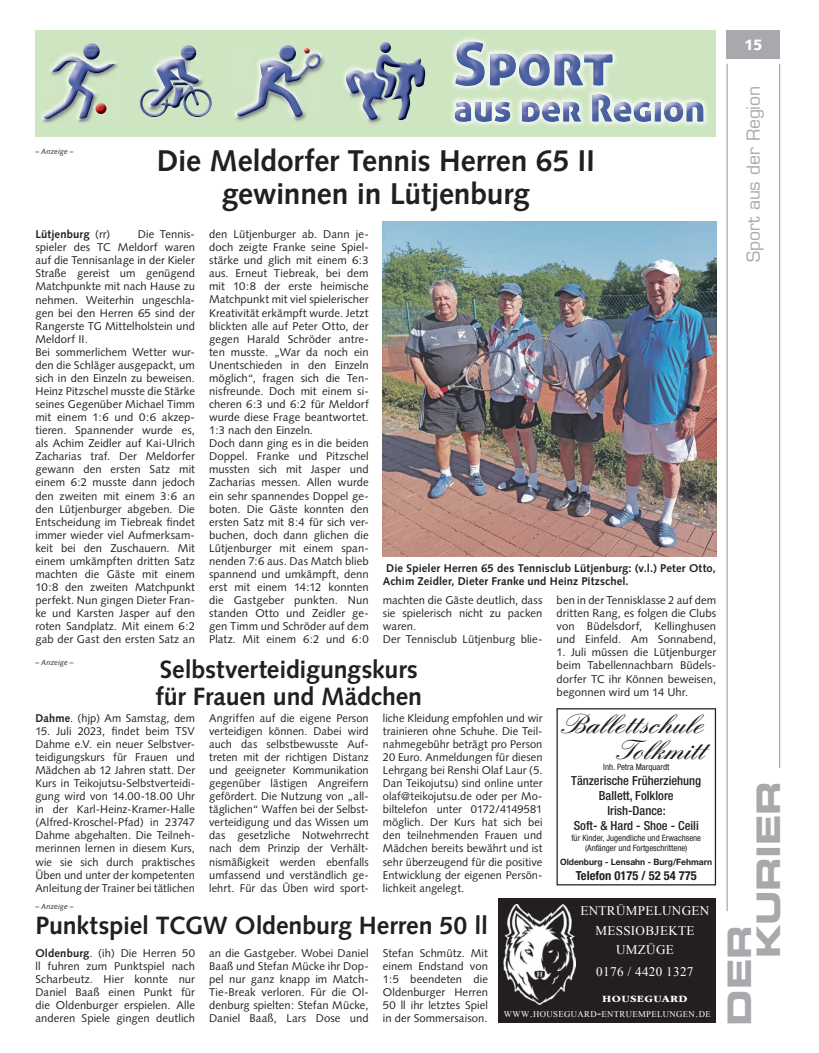
<style>
.page{position:relative;width:819px;height:1053px;background:#fff}
.page>*{position:absolute;margin:0;border:0;box-sizing:border-box;transform-origin:0 0}
.t1{font:32.5px/28.9px "Eurostile LT Std Bold Ex 2";letter-spacing:-.01em;color:#a8a9ad}
.t2{font:700 30px/32.5px "Syntax LT Std";letter-spacing:-.005em;color:#231f20;text-align:center}
.t3{font:600 27.5px/26.2px "Englische Schreibschrift T";color:#231f20;text-align:right;scale:1.04 1}
.t4{font:700 25px/27.5px "Syntax LT Std";letter-spacing:-.005em;color:#231f20}
.t5{font:17.5px "Eurostile LT Std";letter-spacing:-.005em;color:#a8a9ad}
.t6{font:900 15px "Syntax LT Std";color:#fff}
.t7{font:13.12px/19.5px "Times New Roman";letter-spacing:.025em;color:#fff;text-align:center}
.t8{font:500 condensed 12.5px/15px "Helvetica Neue";color:#231f20;text-align:center}
.t9{font:700 condensed 12.5px "Helvetica Neue";color:#231f20}
.t10{font:11.25px/13px "Syntax";letter-spacing:.005em;color:#231f20;text-align:justify}
.t11{font:700 11.25px/12.5px "Syntax LT Std";letter-spacing:.01em;color:#231f20}
.t12{font:700 11.25px "Syntax";letter-spacing:.01em;color:#231f20}
.t13{font:700 10px "ITC Garamond Std";letter-spacing:.03em;color:#fff;scale:1.14 1}
.t14{font:condensed 8.75px/10.5px "Helvetica Neue";color:#231f20;text-align:center}
.t15{font:8.75px "Times New Roman";letter-spacing:.04em;color:#fff}
.t16{font:700 8.75px "Helvetica Neue";color:#231f20}
.t17{font:italic 7.5px "Syntax LT Std";letter-spacing:.015em;color:#231f20}
.s1{font-weight:400}
.s2{font-weight:700}
.s3{font-size:12.5px}
</style>
<div class="page">
<hr style="left:726px;top:64px;width:1px;height:847px;background:#939598">
<hr style="left:779px;top:64px;width:1px;height:703px;background:#939598">
<div style="left:726px;top:30px;width:54px;height:29px;background:#a8a9ad"></div>
<div style="left:498px;top:898px;width:218px;height:124px;background:#231f20"></div>
<img style="left:504px;top:904px;width:71px;height:100px">
<div style="left:556px;top:708px;width:160px;height:177px;border:1px solid #231f20"></div>
<div style="left:35px;top:31px;width:681px;height:106px;background:#cde5c1"></div>
<img style="left:451px;top:38px;width:257px;height:88px">
<img style="left:455px;top:41px;width:157px;height:45px">
<img style="left:454px;top:94px;width:249px;height:28px">
<svg style="left:86px;top:43px;width:11px;height:3px"></svg>
<img style="left:83px;top:46px;width:17px;height:4px">
<img style="left:40px;top:50px;width:78px;height:73px">
<img style="left:44px;top:61px;width:70px;height:58px">
<svg style="left:91px;top:66px;width:5px;height:3px"></svg>
<svg style="left:52px;top:57px;width:32px;height:15px"></svg>
<svg style="left:96px;top:103px;width:10px;height:11px"></svg>
<svg style="left:184px;top:45px;width:10px;height:2px"></svg>
<img style="left:181px;top:47px;width:15px;height:6px">
<img style="left:164px;top:53px;width:40px;height:32px">
<img style="left:153px;top:59px;width:46px;height:26px">
<img style="left:149px;top:116px;width:54px;height:1px">
<img style="left:140px;top:85px;width:72px;height:31px">
<img style="left:173px;top:82px;width:16px;height:3px">
<img style="left:236px;top:119px;width:69px;height:3px">
<img style="left:233px;top:51px;width:92px;height:68px">
<img style="left:237px;top:54px;width:83px;height:63px">
<svg style="left:283px;top:45px;width:10px;height:2px"></svg>
<img style="left:279px;top:47px;width:17px;height:15px">
<svg style="left:304px;top:48px;width:15px;height:18px"></svg>
<svg style="left:380px;top:42px;width:11px;height:11px"></svg>
<img style="left:343px;top:72px;width:2px;height:14px">
<img style="left:345px;top:66px;width:36px;height:58px">
<img style="left:348px;top:70px;width:15px;height:3px">
<svg style="left:367px;top:115px;width:9px;height:5px"></svg>
<img style="left:346px;top:73px;width:30px;height:42px">
<svg style="left:363px;top:72px;width:13px;height:5px"></svg>
<svg style="left:371px;top:105px;width:3px;height:4px"></svg>
<img style="left:376px;top:54px;width:49px;height:66px">
<img style="left:383px;top:221px;width:333px;height:335px">
<p class="t6" style="left:744px;top:36px;width:20px">15</p>
<p class="t17" style="left:35px;top:147px;width:40px">– Anzeige –</p>
<p class="t2" style="left:157px;top:145px;width:439px">Die Meldorfer Tennis Herren 65 II gewinnen in Lütjenburg</p>
<p class="t10" style="left:35px;top:228px;width:161px;text-align:left;text-indent:102px">Die Tennis&shy;spieler des TC Meldorf waren auf die Tennisanlage in der Kieler<br>Straße gereist um genügend<br>Matchpunkte mit nach Hause zu nehmen. Weiterhin ungeschla&shy;gen bei den Herren 65 sind der<br>Rangerste TG Mittelholstein und<br>Meldorf II.<br>Bei sommerlichem Wetter wur&shy;den die Schläger ausgepackt, um sich in den Einzeln zu beweisen.<br>Heinz Pitzschel musste die Stärke seines Gegenüber Michael Timm mit einem 1:6 und 0:6 akzep&shy;tieren. Spannender wurde es, als Achim Zeidler auf Kai-Ulrich<br>Zacharias traf. Der Meldorfer gewann den ersten Satz mit einem 6:2 musste dann jedoch den zweiten mit einem 3:6 an den Lütjenburger abgeben. Die<br>Entscheidung im Tiebreak findet immer wieder viel Aufmerksam&shy;keit bei den Zuschauern. Mit einem umkämpften dritten Satz machten die Gäste mit einem<br>10:8 den zweiten Matchpunkt perfekt. Nun gingen Dieter Fran&shy;ke und Karsten Jasper auf den roten Sandplatz. Mit einem 6:2 gab der Gast den ersten Satz an</p>
<p class="t10" style="left:209px;top:228px;width:161px;text-align:left">den Lütjenburger ab. Dann je&shy;doch zeigte Franke seine Spiel&shy;stärke und glich mit einem 6:3 aus. Erneut Tiebreak, bei dem mit 10:8 der erste heimische<br>Matchpunkt mit viel spielerischer<br>Kreativität erkämpft wurde. Jetzt blickten alle auf Peter Otto, der gegen Harald Schröder antre&shy;ten musste. „War da noch ein<br>Unentschieden in den Einzeln möglich“, fragen sich die Ten&shy;nisfreunde. Doch mit einem si&shy;cheren 6:3 und 6:2 für Meldorf wurde diese Frage beantwortet.<br>1:3 nach den Einzeln.<br>Doch dann ging es in die beiden<br>Doppel. Franke und Pitzschel mussten sich mit Jasper und<br>Zacharias messen. Allen wurde ein sehr spannendes Doppel ge&shy;boten. Die Gäste konnten den ersten Satz mit 8:4 für sich ver&shy;buchen, doch dann glichen die<br>Lütjenburger mit einem span&shy;nenden 7:6 aus. Das Match blieb spannend und umkämpft, denn erst mit einem 14:12 konnten die Gastgeber punkten. Nun standen Otto und Zeidler ge&shy;gen Timm und Schröder auf dem<br>Platz. Mit einem 6:2 und 6:0</p>
<p class="t12" style="left:35px;top:228px;width:76px">Lütjenburg <span class="s1">(rr)</span></p>
<p class="t11" style="left:383px;top:562px;width:334px">Die Spieler Herren 65 des Tennisclub Lütjenburg: (v.l.) Peter Otto,<br>Achim Zeidler, Dieter Franke und Heinz Pitzschel.</p>
<p class="t10" style="left:383px;top:593px;width:161px;text-align:left">machten die Gäste deutlich, dass sie spielerisch nicht zu packen waren.<br>Der Tennisclub Lütjenburg blie-</p>
<p class="t10" style="left:556px;top:593px;width:161px">ben in der Tennisklasse 2 auf dem dritten Rang, es folgen die Clubs von Büdelsdorf, Kellinghusen und Einfeld. Am Sonnabend,</p>
<p class="t10" style="left:556px;top:646px;width:161px">1. Juli müssen die Lütjenburger beim Tabellennachbarn Büdels&shy;dorfer TC ihr Können beweisen, begonnen wird um 14 Uhr.</p>
<p class="t4" style="left:156px;top:655px;width:268px">Selbstverteidigungskurs für Frauen und Mädchen</p>
<p class="t10" style="left:35px;top:711px;width:161px"><span class="s2">Dahme</span>. (hjp) Am Samstag, dem</p>
<p class="t10" style="left:35px;top:724px;width:161px">15. Juli 2023, findet beim TSV Dahme e.V. ein neuer Selbstver&shy;teidigungskurs für Frauen und Mädchen ab 12 Jahren statt. Der Kurs in Teikojutsu-Selbstverteidi&shy;gung wird von 14.00-18.00 Uhr in der Karl-Heinz-Kramer-Halle (Alfred-Kroschel-Pfad) in 23747<br>Dahme abgehalten. Die Teilneh&shy;merinnen lernen in diesem Kurs, wie sie sich durch praktisches Üben und unter der kompetenten Anleitung der Trainer bei tätlichen</p>
<p class="t17" style="left:35px;top:657px;width:40px">– Anzeige –</p>
<p class="t10" style="left:209px;top:711px;width:161px">Angriffen auf die eigene Person verteidigen können. Dabei wird auch das selbstbewusste Auf&shy;treten mit der richtigen Distanz und geeigneter Kommunikation gegenüber lästigen Angreifern gefördert. Die Nutzung von „all&shy;täglichen“ Waffen bei der Selbst&shy;verteidigung und das Wissen um das gesetzliche Notwehrrecht nach dem Prinzip der Verhält&shy;nismäßigkeit werden ebenfalls umfassend und verständlich ge&shy;lehrt. Für das Üben wird sport-</p>
<p class="t10" style="left:383px;top:711px;width:161px">liche Kleidung empfohlen und wir trainieren ohne Schuhe. Die Teil&shy;nahmegebühr beträgt pro Person 20 Euro. Anmeldungen für diesen Lehrgang bei Renshi Olaf Laur (5.<br>Dan Teikojutsu) sind online unter olaf@teikojutsu.de oder per Mo&shy;biltelefon unter 0172/4149581 möglich. Der Kurs hat sich bei den teilnehmenden Frauen und Mädchen bereits bewährt und ist sehr überzeugend für die positive Entwicklung der eigenen Persön&shy;lichkeit angelegt.</p>
<p class="t3" style="left:560px;top:711px;width:141px">Ballettschule<br>Tolkmitt</p>
<p class="t14" style="left:603px;top:761px;width:68px">Inh. Petra Marquardt</p>
<p class="t8" style="left:571px;top:772px;width:131px">Tänzerische Früherziehung<br>Ballett, Folklore<br>Irish-Dance:<br>Soft- &amp; Hard - Shoe - Ceili</p>
<p class="t14" style="left:571px;top:832px;width:131px">für Kinder, Jugendliche und Erwachsene (Anfänger und Fortgeschrittene)</p>
<p class="t16" style="left:560px;top:856px;width:154px">Oldenburg - Lensahn - Burg/Fehmarn</p>
<p class="t9" style="left:576px;top:868px;width:122px">Telefon 0175 / 52 54 775</p>
<p class="t17" style="left:35px;top:901px;width:40px">– Anzeige –</p>
<p class="t4" style="left:35px;top:911px;width:454px">Punktspiel TCGW Oldenburg Herren 50 ll</p>
<p class="t10" style="left:35px;top:946px;width:161px"><span class="s2">Oldenburg</span>. (ih) Die Herren 50 ll fuhren zum Punktspiel nach Scharbeutz. Hier konnte nur Daniel Baaß einen Punkt für die Oldenburger erspielen. Alle anderen Spiele gingen deutlich</p>
<p class="t10" style="left:209px;top:946px;width:161px">an die Gastgeber. Wobei Daniel Baaß und Stefan Mücke ihr Dop&shy;pel nur ganz knapp im Match-Tie-Break verloren. Für die Ol&shy;denburg spielten: Stefan Mücke, Daniel Baaß, Lars Dose und</p>
<p class="t10" style="left:383px;top:946px;width:107px">Stefan Schmütz. Mit einem Endstand von 1:5 beendeten die Oldenburger Herren 50 ll ihr letztes Spiel in der Sommersaison.</p>
<p class="t7" style="left:580px;top:900px;width:130px">ENTRÜMPELUNGEN<br>MESSIOBJEKTE<br>UMZÜGE</p>
<p class="t7" style="left:596px;top:961px;width:99px">0176 / 4420 1327</p>
<p class="t13" style="left:602px;top:992px;width:76px">HOUSEGUARD</p>
<p class="t15" style="left:504px;top:1007px;width:208px">WWW<span class="s3">.</span>HOUSEGUARD<span class="s3">-</span>ENTRUEMPELUNGEN<span class="s3">.</span>DE</p>
<p class="t5" style="left:743px;top:262px;width:178px;rotate:-90deg">Sport aus der Region</p>
<p class="t1" style="left:724px;top:958px;width:179px;text-indent:-67px;rotate:-90deg">DER<br>KURIER</p>
</div>
